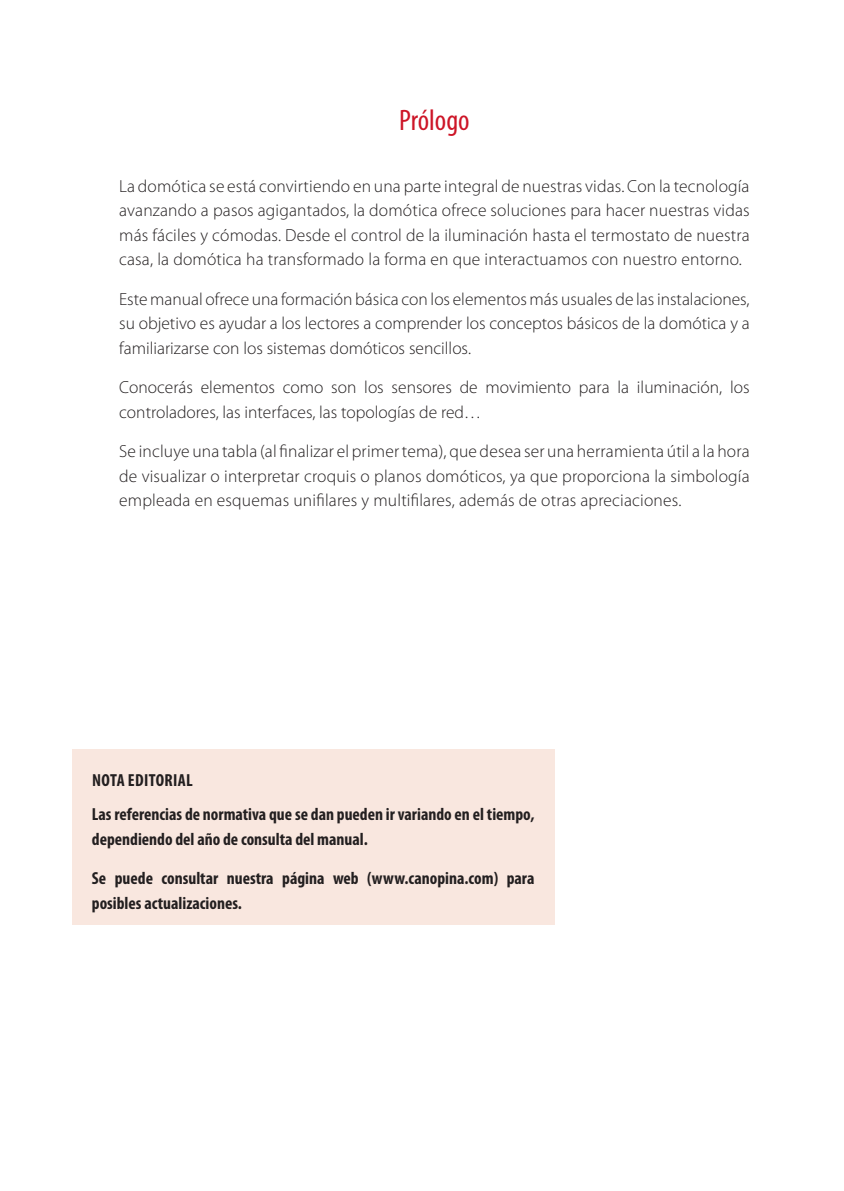
<style>
.page{position:relative;width:844px;height:1191px;background:#fff}
.page>*{position:absolute;margin:0;border:0;box-sizing:border-box;transform-origin:0 0}
.t1{font:condensed 29.75px "Myriad Pro";color:#cd1527}
.t2{font:300 17.5px/24.5px "Myriad Pro";color:#231f20;text-align:justify}
.t3{font:700 condensed 17.5px/24.5px "Myriad Pro";color:#231f20}
.t4{font:700 condensed 17.5px "Myriad Pro";letter-spacing:.02em;color:#231f20}
</style>
<div class="page">
<div style="left:72px;top:749px;width:482px;height:175px;background:#f9e7df"></div>
<p class="t1" style="left:399px;top:102px;width:72px">Prólogo</p>
<p class="t2" style="left:119px;top:174px;width:632px">La domótica se está convirtiendo en una parte integral de nuestras vidas. Con la tecnología avanzando a pasos agigantados, la domótica ofrece soluciones para hacer nuestras vidas más fáciles y cómodas. Desde el control de la iluminación hasta el termostato de nuestra casa, la domótica ha transformado la forma en que interactuamos con nuestro entorno.</p>
<p class="t2" style="left:119px;top:286px;width:632px">Este manual ofrece una formación básica con los elementos más usuales de las instalaciones, su objetivo es ayudar a los lectores a comprender los conceptos básicos de la domótica y a familiarizarse con los sistemas domóticos sencillos.</p>
<p class="t2" style="left:119px;top:375px;width:631px">Conocerás elementos como son los sensores de movimiento para la iluminación, los controladores, las interfaces, las topologías de red…</p>
<p class="t2" style="left:119px;top:439px;width:632px">Se incluye una tabla (al finalizar el primer tema), que desea ser una herramienta útil a la hora de visualizar o interpretar croquis o planos domóticos, ya que proporciona la simbología empleada en esquemas unifilares y multifilares, además de otras apreciaciones.</p>
<p class="t4" style="left:92px;top:769px;width:102px">NOTA EDITORIAL</p>
<p class="t3" style="left:92px;top:801px;width:444px">Las referencias de normativa que se dan pueden ir variando en el tiempo, dependiendo del año de consulta del manual.</p>
<p class="t3" style="left:92px;top:865px;width:444px">Se puede consultar nuestra página web (www.canopina.com) para posibles actualizaciones.</p>
</div>
